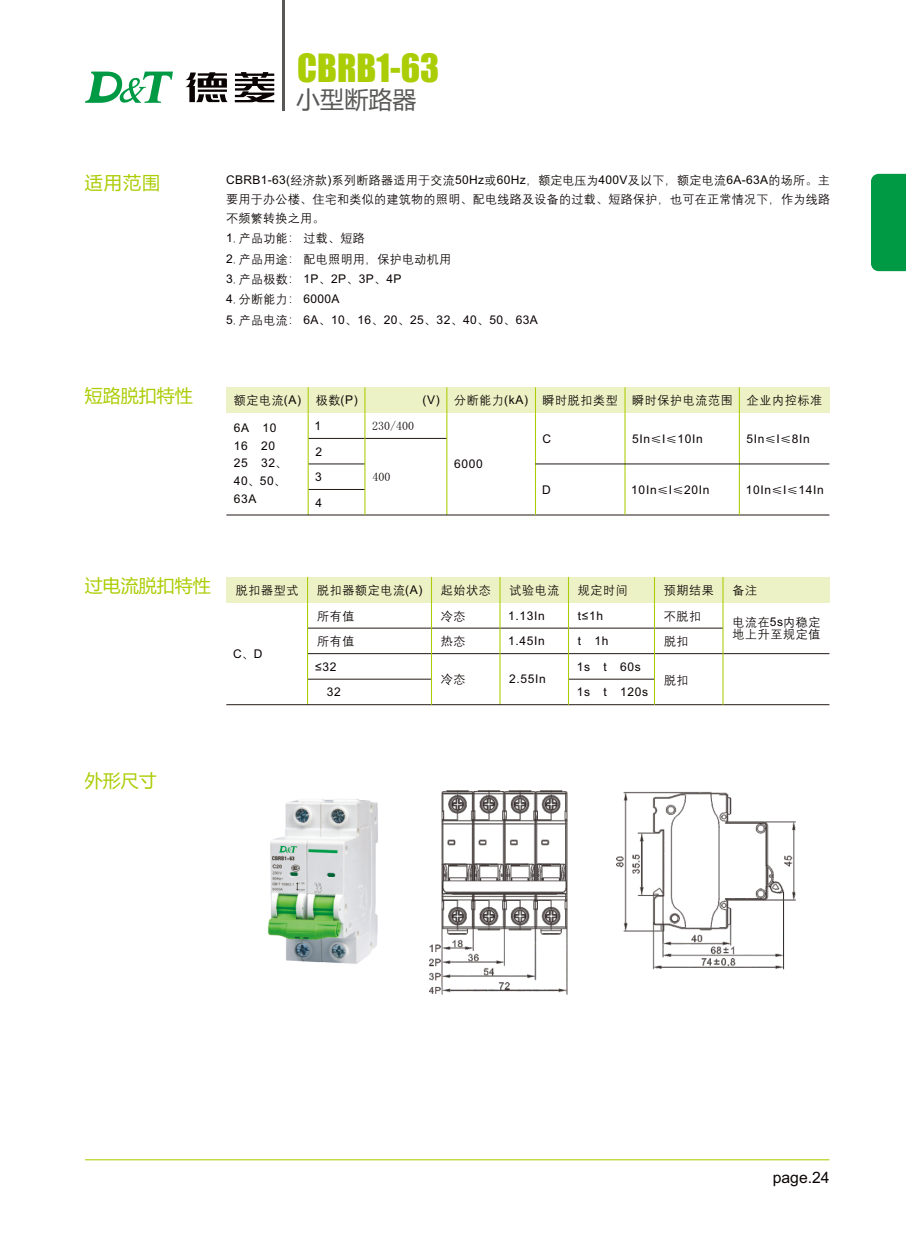
<style>
.page{position:relative;width:906px;height:1238px;background:#fff}
.page>*{position:absolute;margin:0;border:0;box-sizing:border-box;transform-origin:0 0}
.t1{font:36px "Impact";color:#abcd05}
.t2{font:24px "Microsoft Ya Hei";color:#595857}
.t3{font:18px "Microsoft Ya Hei";color:#abcd05}
.t4{font:15.75px "Arial";color:#0a0303}
.t5{font:12px/18.8px "Deng Xian";letter-spacing:.055em;color:#0a0303}
.t6{font:12px/25.5px "Arial";letter-spacing:.055em;color:#0a0303}
.t7{font:12px "Arial";letter-spacing:.03em;color:#0a0303}
.t8{font:12px "Deng Xian";letter-spacing:.025em;color:#0a0303}
.t9{font:12px "Sim Sun";color:#0a0303}
.s1{font-family:"Arial"}
.s2{font-family:"Deng Xian"}
</style>
<div class="page">
<div style="left:871px;top:174px;width:35px;height:97px;background:#094"></div>
<hr style="left:283px;top:0;width:2px;height:110px;background:#595857">
<svg style="left:185px;top:72px;width:43px;height:30px"></svg>
<svg style="left:235px;top:72px;width:39px;height:30px"></svg>
<svg style="left:85px;top:72px;width:88px;height:31px"></svg>
<div style="left:226px;top:387px;width:603px;height:26px;background:#ecf2c5"></div>
<hr style="left:308px;top:438px;width:139px;height:1px;background:#231916">
<hr style="left:308px;top:463px;width:57px;height:1px;background:#231916">
<hr style="left:308px;top:489px;width:57px;height:1px;background:#231916">
<hr style="left:308px;top:387px;width:1px;height:128px;background:#abcd05">
<hr style="left:446px;top:387px;width:1px;height:128px;background:#abcd05">
<hr style="left:226px;top:514px;width:603px;height:1px;background:#231916">
<hr style="left:364px;top:387px;width:1px;height:128px;background:#abcd05">
<hr style="left:535px;top:387px;width:1px;height:128px;background:#abcd05">
<hr style="left:624px;top:387px;width:1px;height:128px;background:#abcd05">
<hr style="left:739px;top:387px;width:1px;height:128px;background:#abcd05">
<hr style="left:535px;top:463px;width:294px;height:1px;background:#231916">
<div style="left:226px;top:577px;width:603px;height:25px;background:#ecf2c5"></div>
<hr style="left:307px;top:627px;width:416px;height:1px;background:#231916">
<hr style="left:307px;top:653px;width:522px;height:1px;background:#231916">
<hr style="left:307px;top:678px;width:124px;height:1px;background:#231916">
<hr style="left:568px;top:678px;width:86px;height:1px;background:#231916">
<hr style="left:307px;top:577px;width:1px;height:127px;background:#abcd05">
<hr style="left:499px;top:577px;width:1px;height:127px;background:#abcd05">
<hr style="left:226px;top:704px;width:603px;height:1px;background:#231916">
<hr style="left:431px;top:577px;width:1px;height:127px;background:#abcd05">
<hr style="left:568px;top:577px;width:1px;height:127px;background:#abcd05">
<hr style="left:654px;top:577px;width:1px;height:127px;background:#abcd05">
<hr style="left:722px;top:577px;width:1px;height:127px;background:#abcd05">
<hr style="left:85px;top:1159px;width:744px;height:1px;background:#abcd05">
<img style="left:429px;top:790px;width:366px;height:204px">
<img style="left:267px;top:799px;width:111px;height:165px">
<h3 class="t3" style="left:85px;top:174px;width:77px">适用范围</h3>
<h3 class="t3" style="left:85px;top:388px;width:109px">短路脱扣特性</h3>
<h1 class="t1" style="left:297px;top:54px;width:144px">CBRB1-63</h1>
<h2 class="t2" style="left:296px;top:89px;width:121px">小型断路器</h2>
<p class="t5" style="left:226px;top:171px;width:605px;text-align:justify"><span class="s1">CBRB1-63(</span>经济款<span class="s1">)</span>系列断路器适用于交流<span class="s1">50Hz</span>或<span class="s1">60Hz</span>，额定电压为<span class="s1">400V</span>及以下，额定电流<span class="s1">6A-63A</span>的场所。主要用于办公楼、住宅和类似的建筑物的照明、配电线路及设备的过载、短路保护，也可在正常情况下，作为线路不频繁转换之用。</p>
<p class="t5" style="left:226px;top:229px;width:140px"><span class="s1">1</span>. 产品功能： 过载、短路</p>
<p class="t8" style="left:226px;top:253px;width:227px"><span class="s1">2</span>. 产品用途： 配电照明用，保护电动机用</p>
<p class="t6" style="left:226px;top:267px;width:177px">3<span class="s2">. 产品极数：</span> 1P<span class="s2">、</span>2P<span class="s2">、</span>3P<span class="s2">、</span>4P</p>
<p class="t6" style="left:226px;top:287px;width:115px">4<span class="s2">. 分断能力：</span> 6000A</p>
<p class="t7" style="left:226px;top:315px;width:313px">5<span class="s2">. 产品电流：</span> 6A<span class="s2">、</span>10<span class="s2">、</span>16<span class="s2">、</span>20<span class="s2">、</span>25<span class="s2">、</span>32<span class="s2">、</span>40<span class="s2">、</span>50<span class="s2">、</span>63A</p>
<p class="t5" style="left:234px;top:391px;width:126px">额定电流<span class="s1">(A)</span> 极数<span class="s1">(P)</span></p>
<p class="t6" style="left:314px;top:414px;width:9px;text-align:justify">1<br>2<br>3<br>4</p>
<p class="t6" style="left:234px;top:420px;width:55px;line-height:17.5px">6A 10<br>16 20<br>25 32<span class="s2">、<br></span>40<span class="s2">、</span>50<span class="s2">、<br></span>63A</p>
<p class="t9" style="left:372px;top:419px;width:43px">230/400</p>
<p class="t6" style="left:422px;top:388px;width:19px">(V)</p>
<p class="t9" style="left:372px;top:470px;width:19px">400</p>
<p class="t5" style="left:454px;top:391px;width:75px">分断能力<span class="s1">(kA)</span></p>
<p class="t6" style="left:454px;top:452px;width:30px">6000</p>
<p class="t5" style="left:542px;top:391px;width:77px">瞬时脱扣类型</p>
<p class="t6" style="left:542px;top:427px;width:10px">C</p>
<p class="t6" style="left:542px;top:478px;width:10px">D</p>
<p class="t5" style="left:632px;top:391px;width:102px">瞬时保护电流范围</p>
<p class="t6" style="left:632px;top:427px;width:72px">5In<span class="s2">≤</span>I<span class="s2">≤</span>10In</p>
<p class="t6" style="left:631px;top:478px;width:80px">10In<span class="s2">≤</span>I<span class="s2">≤</span>20In</p>
<p class="t5" style="left:747px;top:391px;width:77px">企业内控标准</p>
<p class="t6" style="left:746px;top:427px;width:65px">5In<span class="s2">≤</span>I<span class="s2">≤</span>8In</p>
<p class="t6" style="left:745px;top:478px;width:80px">10In<span class="s2">≤</span>I<span class="s2">≤</span>14In</p>
<h3 class="t3" style="left:85px;top:577px;width:127px">过电流脱扣特性</h3>
<p class="t5" style="left:236px;top:581px;width:64px">脱扣器型式</p>
<p class="t5" style="left:732px;top:581px;width:26px">备注</p>
<p class="t5" style="left:732px;top:616px;width:89px;line-height:12.5px">电流在<span class="s1">5s</span>内稳定地上升至规定值</p>
<p class="t5" style="left:441px;top:581px;width:51px">起始状态</p>
<p class="t5" style="left:317px;top:578px;width:107px;line-height:25.5px">脱扣器额定电流<span class="s1">(A)</span>所有值<br>所有值</p>
<p class="t5" style="left:509px;top:581px;width:51px">试验电流</p>
<p class="t5" style="left:578px;top:581px;width:51px">规定时间</p>
<p class="t6" style="left:508px;top:603px;width:38px">1.13In<br>1.45In</p>
<p class="t6" style="left:509px;top:667px;width:38px">2.55In</p>
<p class="t5" style="left:663px;top:577px;width:52px;line-height:25.7px">预期结果不脱扣脱扣</p>
<p class="t5" style="left:664px;top:670px;width:26px">脱扣</p>
<p class="t5" style="left:441px;top:606px;width:26px">冷态</p>
<p class="t6" style="left:578px;top:603px;width:27px">t≤1h</p>
<p class="t5" style="left:441px;top:632px;width:26px">热态</p>
<p class="t6" style="left:578px;top:629px;width:32px">t 1h</p>
<p class="t6" style="left:233px;top:641px;width:31px">C<span class="s2">、</span>D</p>
<p class="t6" style="left:327px;top:654px;width:16px;text-indent:-12px">≤32<br>32</p>
<p class="t6" style="left:577px;top:654px;width:73px">1s t 60s<br>1s t 120s</p>
<p class="t5" style="left:441px;top:670px;width:26px">冷态</p>
<h3 class="t3" style="left:85px;top:772px;width:73px">外形尺寸</h3>
<h3 class="t4" style="left:773px;top:1171px;width:58px">page.24</h3>
</div>
